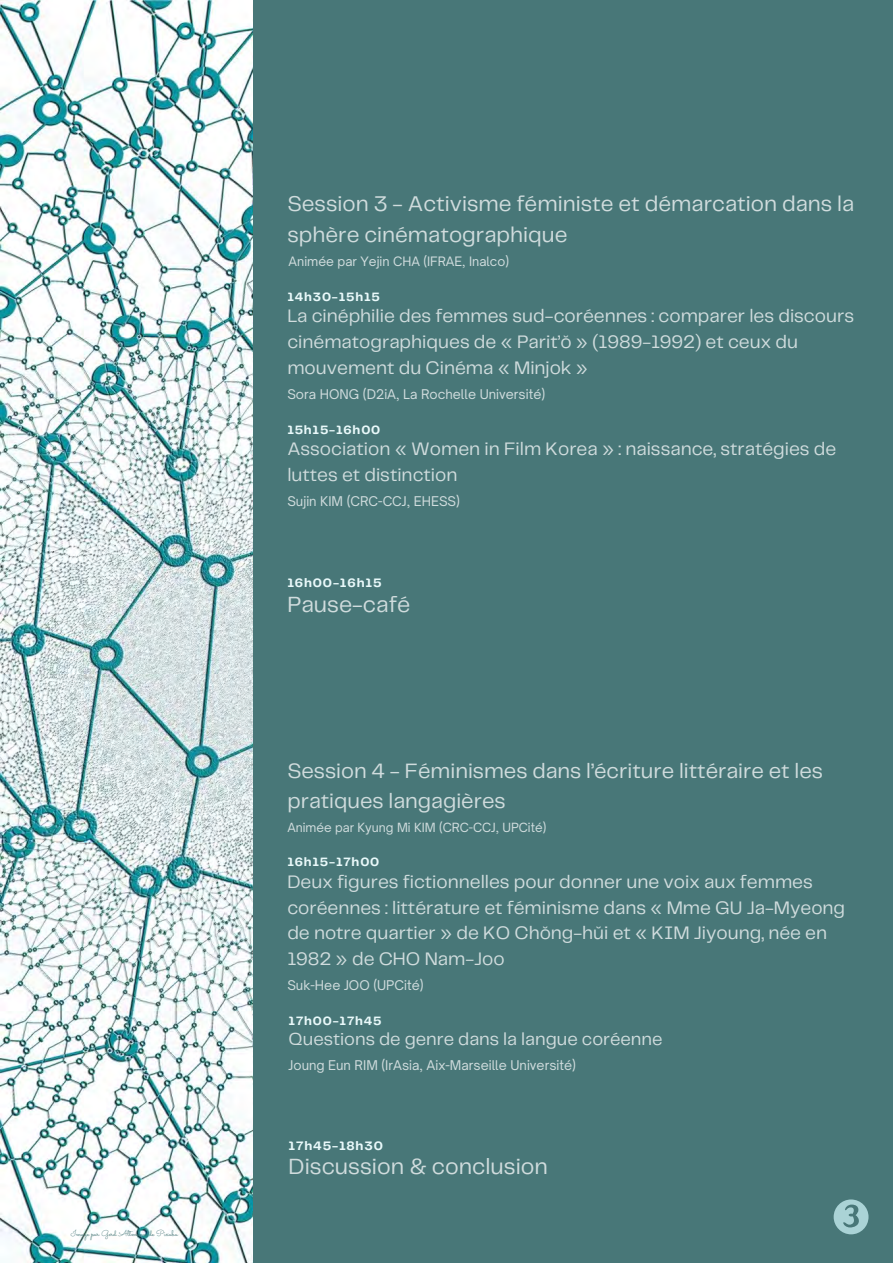
<style>
.page{position:relative;width:893px;height:1263px;background:#487778}
.page>*{position:absolute;margin:0;border:0;box-sizing:border-box;transform-origin:0 0}
.t1{font:22.88px "Telegraf";color:#d0dcdd}
.t2{font:22.12px/31px "Telegraf";color:#d0dcdd}
.t3{font:21.6px/30.2px "Telegraf";color:#d0dcdd}
.t4{font:18.83px/25.9px "Telegraf";color:#d0dcdd}
.t5{font:18.08px "Telegraf";color:#d0dcdd}
.t6{font:12.83px "Open Sauce One";color:#d0dcdd}
.t7{font:700 12.75px "Telegraf";letter-spacing:.07em;color:#e9f9fa}
.t8{font:700 12.6px "Telegraf";letter-spacing:.07em;color:#e9f9fa}
.t9{font:12.45px "Open Sauce One";color:#d0dcdd}
.t10{font:12.15px "Open Sauce One";color:#d0dcdd}
.t11{font:8.48px "Sacramento";color:#487778}
.s1{color:#fdfefe}
</style>
<div class="page">
<img style="left:0;top:0;width:252px;height:1263px">
<svg style="left:833px;top:1199px;width:35px;height:35px"></svg>
<p class="t11" style="left:71px;top:1228px;width:111px">Image par Gerd Altmann de Pixaba<span class="s1">y</span></p>
<p class="t2" style="left:287px;top:189px;width:568px">Session 3 - Activisme féministe et démarcation dans la sphère cinématographique</p>
<p class="t9" style="left:289px;top:253px;width:222px">Animée par Yejin CHA (IFRAE, Inalco)</p>
<p class="t8" style="left:287px;top:291px;width:94px">14h30-15h15</p>
<p class="t4" style="left:287px;top:304px;width:568px">La cinéphilie des femmes sud-coréennes : comparer les discours cinématographiques de « Parit’ŏ » (1989-1992) et ceux du mouvement du Cinéma « Minjok »</p>
<p class="t6" style="left:287px;top:386px;width:259px">Sora HONG (D2iA, La Rochelle Université)</p>
<p class="t8" style="left:287px;top:424px;width:94px">15h15-16h00</p>
<p class="t4" style="left:287px;top:437px;width:550px">Association « Women in Film Korea » : naissance, stratégies de luttes et distinction</p>
<p class="t6" style="left:287px;top:493px;width:174px">Sujin KIM (CRC-CCJ, EHESS)</p>
<p class="t7" style="left:287px;top:577px;width:96px">16h00-16h15</p>
<p class="t1" style="left:287px;top:594px;width:124px">Pause-café</p>
<p class="t3" style="left:287px;top:757px;width:537px">Session 4 - Féminismes dans l’écriture littéraire et les pratiques langagières</p>
<p class="t10" style="left:287px;top:819px;width:260px">Animée par Kyung Mi KIM (CRC-CCJ, UPCité)</p>
<p class="t8" style="left:287px;top:857px;width:93px">16h15-17h00</p>
<p class="t4" style="left:287px;top:869px;width:559px">Deux figures fictionnelles pour donner une voix aux femmes coréennes : littérature et féminisme dans « Mme GU Ja-Myeong de notre quartier » de KO Chŏng-hŭi et « KIM Jiyoung, née en 1982 » de CHO Nam-Joo</p>
<p class="t6" style="left:287px;top:977px;width:138px">Suk-Hee JOO (UPCité)</p>
<p class="t8" style="left:289px;top:1015px;width:95px">17h00-17h45</p>
<p class="t5" style="left:289px;top:1032px;width:375px">Questions de genre dans la langue coréenne</p>
<p class="t6" style="left:289px;top:1057px;width:289px">Joung Eun RIM (IrAsia, Aix-Marseille Université)</p>
<p class="t7" style="left:289px;top:1140px;width:96px">17h45-18h30</p>
<p class="t1" style="left:289px;top:1157px;width:261px">Discussion &amp; conclusion</p>
</div>
